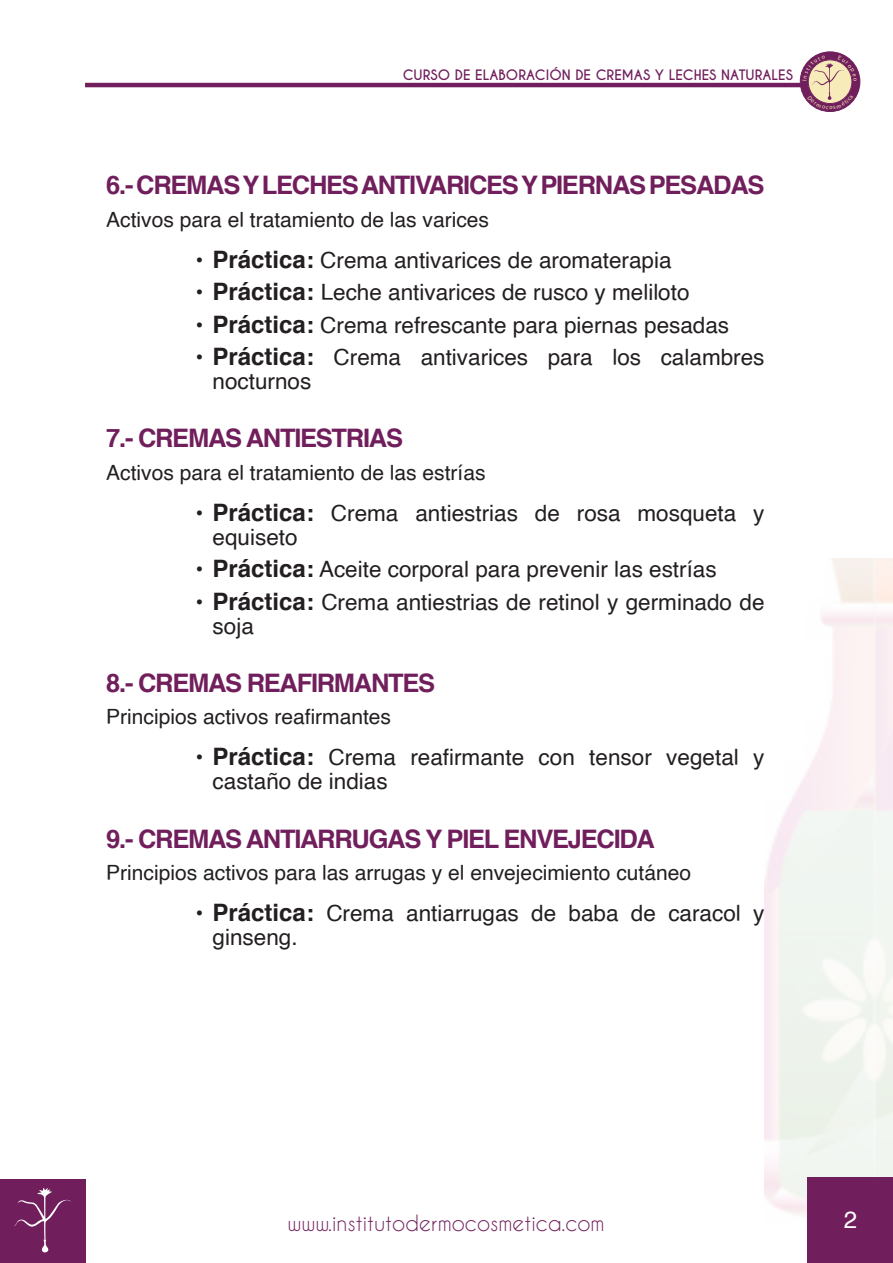
<style>
.page{position:relative;width:893px;height:1263px;background:#fff}
.page>*{position:absolute;margin:0;border:0;box-sizing:border-box;transform-origin:0 0}
.sub{font:700 25.5px "Helvetica";letter-spacing:-.05em;color:#711f5c}
.t1{font:24px "Helvetica";color:#fff}
.t2{font:22.5px/24px "Helvetica";color:#231f20}
.Subsub{font:21px "Helvetica";color:#231f20}
.t3{font:21px "Caviar Dreams";color:#711f5c}
.t4{font:700 13.5px "Caviar Dreams";color:#711f5c}
.s1{font-weight:700;font-size:24px}
</style>
<div class="page">
<img style="left:764px;top:558px;width:129px;height:665px">
<hr style="left:85px;top:83px;width:716px;height:4px;background:#711f5c">
<div style="left:808px;top:1178px;width:85px;height:85px;background:#711f5c"></div>
<div style="left:0;top:1179px;width:85px;height:84px;background:#711f5c"></div>
<svg style="left:14px;top:1188px;width:57px;height:64px"></svg>
<svg style="left:800px;top:52px;width:60px;height:60px"></svg>
<p class="t4" style="left:403px;top:66px;width:392px">CURSO DE ELABORACIÓN DE CREMAS Y LECHES NATURALES</p>
<p class="sub" style="left:106px;top:165px;width:660px">6.- CREMAS Y LECHES ANTIVARICES Y PIERNAS PESADAS</p>
<p class="Subsub" style="left:106px;top:203px;width:384px">Activos para el tratamiento de las varices</p>
<p class="t2" style="left:196px;top:249px;width:478px">• <span class="s1">Práctica:</span> Crema antivarices de aromaterapia</p>
<p class="t2" style="left:196px;top:281px;width:495px">• <span class="s1">Práctica:</span> Leche antivarices de rusco y meliloto</p>
<p class="t2" style="left:196px;top:314px;width:535px">• <span class="s1">Práctica:</span> Crema refrescante para piernas pesadas</p>
<p class="t2" style="left:213px;top:346px;width:553px;text-indent:-17px">• <span class="s1">Práctica:</span> Crema antivarices para los calambres nocturnos</p>
<p class="sub" style="left:106px;top:418px;width:298px">7.- CREMAS ANTIESTRIAS</p>
<p class="Subsub" style="left:106px;top:456px;width:381px">Activos para el tratamiento de las estrías</p>
<p class="t2" style="left:213px;top:502px;width:553px;text-indent:-17px">• <span class="s1">Práctica:</span> Crema antiestrias de rosa mosqueta y equiseto</p>
<p class="t2" style="left:196px;top:558px;width:523px">• <span class="s1">Práctica:</span> Aceite corporal para prevenir las estrías</p>
<p class="t2" style="left:213px;top:591px;width:553px;text-indent:-17px">• <span class="s1">Práctica:</span> Crema antiestrias de retinol y germinado de soja</p>
<p class="sub" style="left:106px;top:662px;width:330px">8.- CREMAS REAFIRMANTES</p>
<p class="Subsub" style="left:106px;top:701px;width:286px">Principios activos reafirmantes</p>
<p class="t2" style="left:213px;top:746px;width:553px;text-indent:-17px">• <span class="s1">Práctica:</span> Crema reafirmante con tensor vegetal y castaño de indias</p>
<p class="sub" style="left:106px;top:818px;width:550px">9.- CREMAS ANTIARRUGAS Y PIEL ENVEJECIDA</p>
<p class="Subsub" style="left:106px;top:856px;width:586px">Principios activos para las arrugas y el envejecimiento cutáneo</p>
<p class="t2" style="left:213px;top:902px;width:553px;text-indent:-17px">• <span class="s1">Práctica:</span> Crema antiarrugas de baba de caracol y ginseng.</p>
<p class="t3" style="left:287px;top:1210px;width:319px">www.institutodermocosmetica.com</p>
<p class="t1" style="left:844px;top:1201px;width:15px">2</p>
</div>
